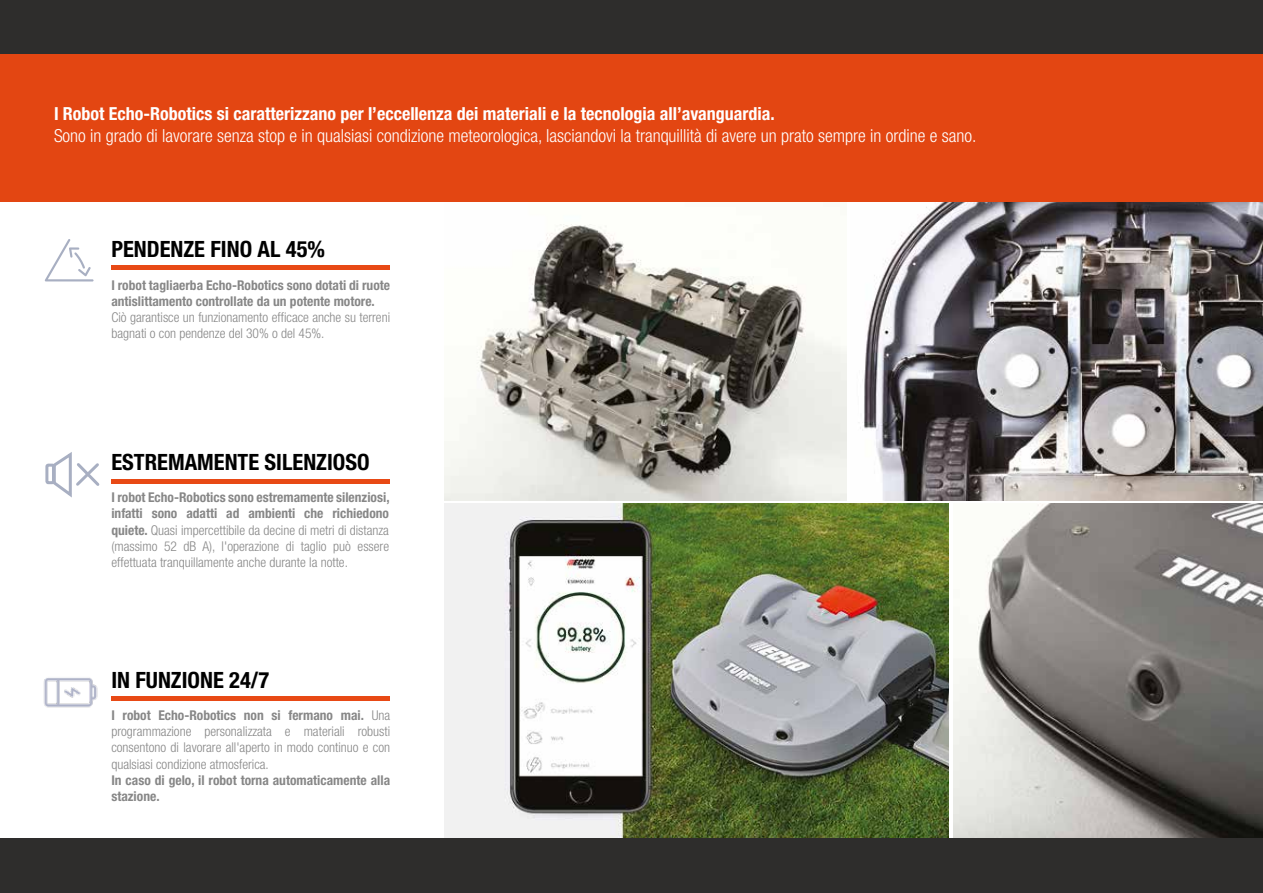
<style>
.page{position:relative;width:1263px;height:893px;background:#fff}
.page>*{position:absolute;margin:0;border:0;box-sizing:border-box;transform-origin:0 0}
.t1{font:700 condensed 22.5px "Helvetica Neue";color:#000}
.t2{font:300 condensed 18px "Helvetica Neue";color:#fff}
.t3{font:700 condensed 18px "Helvetica Neue";color:#fff}
.t4{font:300 condensed 13.5px/16.2px "Helvetica Neue";color:#878787;text-align:justify}
.t5{font:700 condensed 13.5px/16.2px "Helvetica Neue";color:#878787}
.s1{font-weight:700}
</style>
<div class="page">
<img style="left:444px;top:224px;width:402px;height:276px">
<img style="left:860px;top:202px;width:403px;height:298px">
<img style="left:444px;top:503px;width:505px;height:336px">
<img style="left:953px;top:503px;width:310px;height:336px">
<div style="left:0;top:839px;width:1263px;height:54px;background:#2e2d2c"></div>
<div style="left:0;top:0;width:1263px;height:54px;background:#2e2d2c"></div>
<div style="left:0;top:54px;width:1263px;height:148px;background:#e34612"></div>
<div style="left:111px;top:265px;width:279px;height:5px;background:#e84915"></div>
<div style="left:111px;top:479px;width:279px;height:5px;background:#e84915"></div>
<div style="left:111px;top:696px;width:279px;height:5px;background:#e84915"></div>
<img style="left:43px;top:677px;width:55px;height:31px">
<svg style="left:51px;top:452px;width:49px;height:46px"></svg>
<div style="left:45px;top:464px;width:10px;height:20px;border:3px solid #a8afc2;border-radius:2px"></div>
<svg style="left:45px;top:239px;width:49px;height:42px"></svg>
<h2 class="t3" style="left:54px;top:103px;width:722px">I Robot Echo-Robotics si caratterizzano per l’eccellenza dei materiali e la tecnologia all’avanguardia.</h2>
<h2 class="t2" style="left:54px;top:125px;width:924px">Sono in grado di lavorare senza stop e in qualsiasi condizione meteorologica, lasciandovi la tranquillità di avere un prato sempre in ordine e sano.</h2>
<h1 class="t1" style="left:111px;top:235px;width:215px">PENDENZE FINO AL 45%</h1>
<p class="t5" style="left:111px;top:276px;width:280px">I robot tagliaerba Echo-Robotics sono dotati di ruote antislittamento controllate da un potente motore.</p>
<p class="t4" style="left:111px;top:309px;width:280px">Ciò garantisce un funzionamento efficace anche su terreni bagnati o con pendenze del 30% o del 45%.</p>
<h1 class="t1" style="left:111px;top:448px;width:260px">ESTREMAMENTE SILENZIOSO</h1>
<p class="t4" style="left:111px;top:489px;width:280px"><span class="s1">I robot Echo-Robotics sono estremamente silenziosi, infatti sono adatti ad ambienti che richiedono quiete.</span> Quasi impercettibile da decine di metri di distanza (massimo 52 dB A), l'operazione di taglio può essere effettuata tranquillamente anche durante la notte.</p>
<h1 class="t1" style="left:111px;top:666px;width:159px">IN FUNZIONE 24/7</h1>
<p class="t4" style="left:111px;top:707px;width:280px"><span class="s1">I robot Echo-Robotics non si fermano mai.</span> Una programmazione personalizzata e materiali robusti consentono di lavorare all'aperto in modo continuo e con qualsiasi condizione atmosferica.</p>
<p class="t5" style="left:111px;top:772px;width:280px">In caso di gelo, il robot torna automaticamente alla stazione.</p>
</div>
